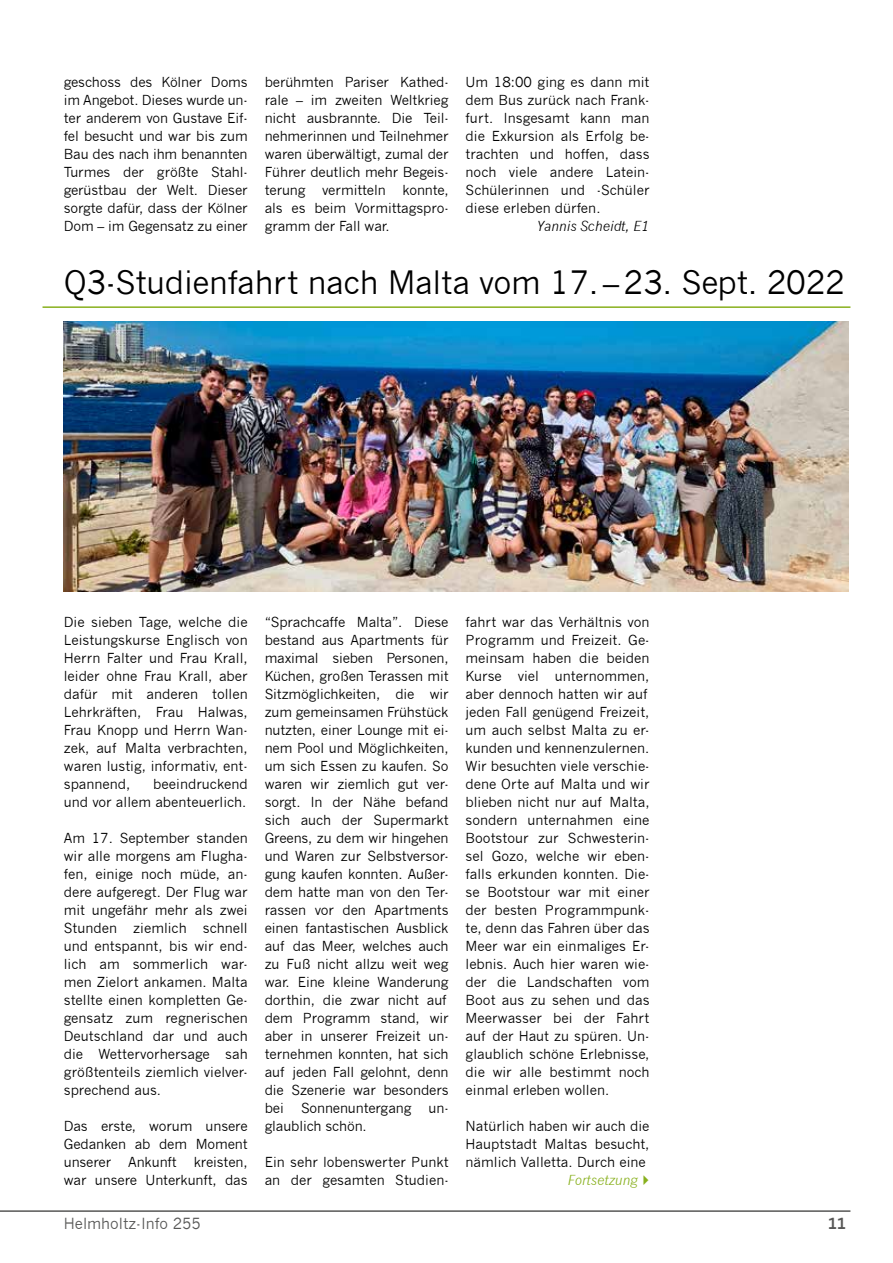
<style>
.page{position:relative;width:893px;height:1263px;background:#fff}
.page>*{position:absolute;margin:0;border:0;box-sizing:border-box;transform-origin:0 0}
.Titel_NEU_2{font:31.5px "News Gothic";letter-spacing:-.01em;color:#000}
.t1{font:15px "News Gothic";color:#575756}
.t2{font:700 15px "News Gothic";color:#575756}
.Fließtext__1{font:13.5px/18px "News Gothic";letter-spacing:-.01em;color:#000;text-align:justify}
.Fließtext{font:13.5px/18px "News Gothic";color:#000;text-align:justify}
.Fließtext_Name{font:italic 13.5px "News Gothic";color:#000}
.Fließtext-2{font:italic 13.5px "News Gothic";color:#88b01d}
</style>
<div class="page">
<hr style="left:0;top:1210px;width:850px;height:2px;background:#575756">
<hr style="left:43px;top:306px;width:807px;height:2px;background:#88b01d">
<img style="left:64px;top:321px;width:785px;height:270px">
<p class="Fließtext__1" style="left:64px;top:73px;width:185px">geschoss des Kölner Doms im Angebot. Dieses wurde un&shy;ter anderem von Gustave Eif&shy;fel besucht und war bis zum Bau des nach ihm benannten Turmes der größte Stahl&shy;gerüstbau der Welt. Dieser sorgte dafür, dass der Kölner Dom – im Gegensatz zu einer</p>
<p class="Fließtext__1" style="left:265px;top:73px;width:185px">berühmten Pariser Kathed&shy;rale – im zweiten Weltkrieg nicht ausbrannte. Die Teil&shy;nehmerinnen und Teilnehmer waren überwältigt, zumal der Führer deutlich mehr Begeis&shy;terung vermitteln konnte, als es beim Vormittagspro&shy;gramm der Fall war.</p>
<p class="Fließtext" style="left:466px;top:73px;width:185px">Um 18:00 ging es dann mit dem Bus zurück nach Frank&shy;furt. Insgesamt kann man die Exkursion als Erfolg be&shy;trachten und hoffen, dass noch viele andere Latein-Schülerinnen und -Schüler diese erleben dürfen.</p>
<p class="Fließtext_Name" style="left:536px;top:218px;width:115px">Yannis Scheidt, E1</p>
<p class="Titel_NEU_2" style="left:64px;top:264px;width:782px">Q3-Studienfahrt nach Malta vom 17. – 23. Sept. 2022</p>
<p class="Fließtext__1" style="left:64px;top:613px;width:185px">Die sieben Tage, welche die Leistungskurse Englisch von Herrn Falter und Frau Krall, leider ohne Frau Krall, aber dafür mit anderen tollen Lehrkräften, Frau Halwas, Frau Knopp und Herrn Wan&shy;zek, auf Malta verbrachten, waren lustig, informativ, ent&shy;spannend,</p>
<p class="Fließtext__1" style="left:64px;top:775px;width:185px;text-align:right">beeindruckend<br>und vor allem abenteuerlich.</p>
<p class="Fließtext__1" style="left:64px;top:829px;width:185px">Am 17. September standen wir alle morgens am Flugha&shy;fen, einige noch müde, an&shy;dere aufgeregt. Der Flug war mit ungefähr mehr als zwei Stunden ziemlich schnell und entspannt, bis wir end&shy;lich am sommerlich war&shy;men Zielort ankamen. Malta stellte einen kompletten Ge&shy;gensatz zum regnerischen Deutschland dar und auch die Wettervorhersage sah größtenteils ziemlich vielver&shy;sprechend aus.</p>
<p class="Fließtext__1" style="left:64px;top:1117px;width:185px">Das erste, worum unsere Gedanken ab dem Moment unserer</p>
<p class="Fließtext__1" style="left:64px;top:1153px;width:185px;text-align:right">kreisten,<br>war unsere Unterkunft, das</p>
<p class="Fließtext__1" style="left:128px;top:1153px;width:50px">Ankunft</p>
<p class="Fließtext__1" style="left:265px;top:613px;width:185px;text-align:left">“Sprachcaffe Malta”. Diese bestand aus Apartments für maximal sieben Personen,<br>Küchen, großen Terassen mit<br>Sitzmöglichkeiten, die wir zum gemeinsamen Frühstück nutzten, einer Lounge mit ei&shy;nem Pool und Möglichkeiten, um sich Essen zu kaufen. So waren wir ziemlich gut ver&shy;sorgt. In der Nähe befand sich auch der Supermarkt<br>Greens, zu dem wir hingehen und Waren zur Selbstversor&shy;gung kaufen konnten. Außer&shy;dem hatte man von den Ter&shy;rassen vor den Apartments einen fantastischen Ausblick auf das Meer, welches auch zu Fuß nicht allzu weit weg war. Eine kleine Wanderung dorthin, die zwar nicht auf dem Programm stand, wir aber in unserer Freizeit un&shy;ternehmen konnten, hat sich auf jeden Fall gelohnt, denn die Szenerie war besonders bei</p>
<p class="Fließtext__1" style="left:301px;top:1099px;width:112px">Sonnenuntergang</p>
<p class="Fließtext__1" style="left:429px;top:1099px;width:22px">un-</p>
<p class="Fließtext__1" style="left:265px;top:1117px;width:104px">glaublich schön.</p>
<p class="Fließtext__1" style="left:265px;top:1153px;width:185px">Ein sehr lobenswerter Punkt an der gesamten Studien-</p>
<p class="Fließtext__1" style="left:466px;top:613px;width:185px;text-align:left">fahrt war das Verhältnis von<br>Programm und Freizeit. Ge&shy;meinsam haben die beiden<br>Kurse viel unternommen, aber dennoch hatten wir auf jeden Fall genügend Freizeit, um auch selbst Malta zu er&shy;kunden und kennenzulernen.<br>Wir besuchten viele verschie&shy;dene Orte auf Malta und wir blieben nicht nur auf Malta, sondern unternahmen eine<br>Bootstour zur Schwesterin&shy;sel Gozo, welche wir eben&shy;falls erkunden konnten. Die&shy;se Bootstour war mit einer der besten Programmpunk&shy;te, denn das Fahren über das<br>Meer war ein einmaliges Er&shy;lebnis. Auch hier waren wie&shy;der die Landschaften vom<br>Boot aus zu sehen und das<br>Meerwasser bei der Fahrt auf der Haut zu spüren. Un&shy;glaublich schöne Erlebnisse, die wir alle bestimmt noch einmal erleben wollen.</p>
<p class="Fließtext__1" style="left:466px;top:1117px;width:185px">Natürlich haben wir auch die Hauptstadt Maltas besucht, nämlich Valletta. Durch eine</p>
<p class="Fließtext-2" style="left:567px;top:1172px;width:72px">Fortsetzung</p>
<p class="t1" style="left:64px;top:1215px;width:139px">Helmholtz-Info 255</p>
<p class="t2" style="left:828px;top:1214px;width:20px">11</p>
</div>
